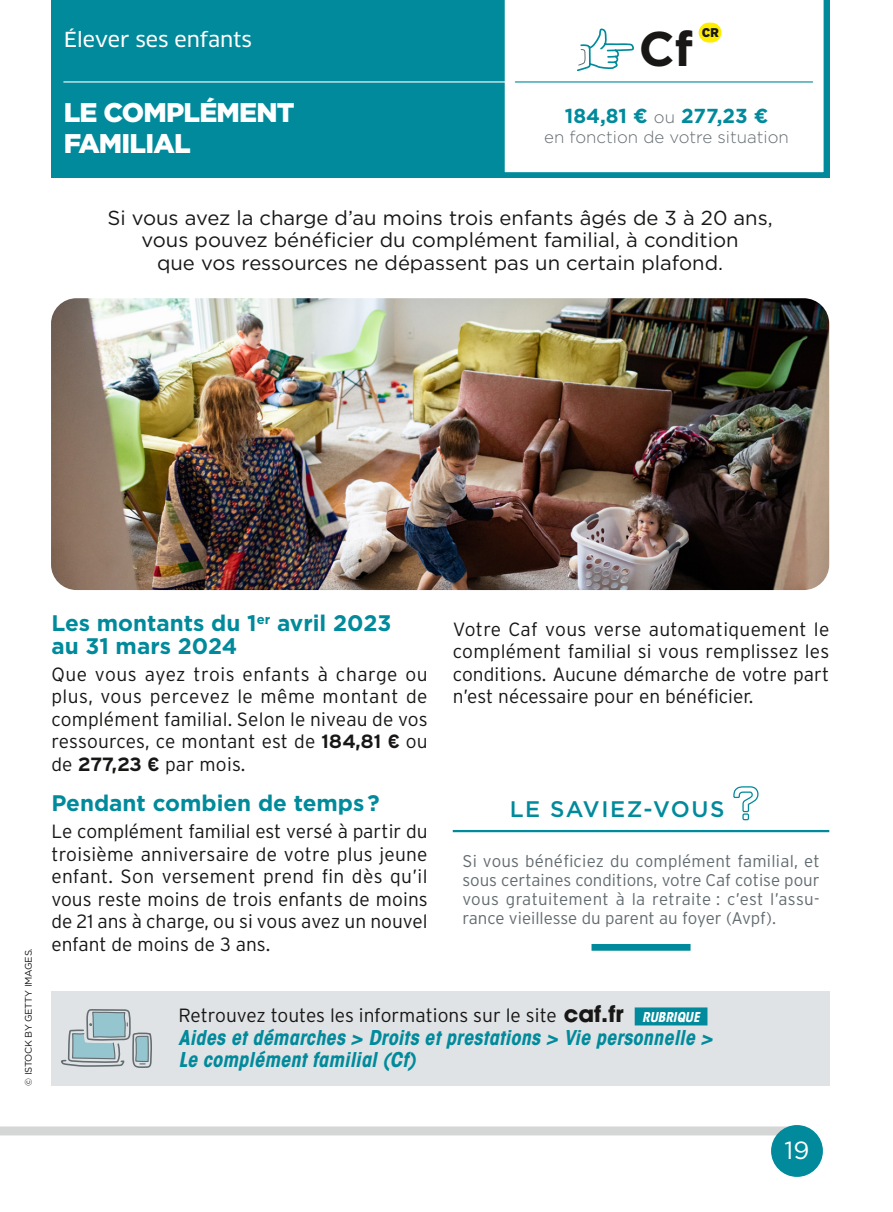
<style>
.page{position:relative;width:893px;height:1212px;background:#fff}
.page>*{position:absolute;margin:0;border:0;box-sizing:border-box;transform-origin:0 0}
.t1{font:700 48.6px "Gotham";color:#181716}
.t2{font:900 27px/31.5px "Gotham";letter-spacing:-.03em;color:#fff}
.t3{font:24.75px "Gotham";color:#fff}
.t4{font:700 22.5px/22.5px "Gotham";color:#008a9b}
.t5{font:500 22.5px "Gotham";letter-spacing:.07em;color:#008a9b}
.t6{font:20.25px/22.5px "Gotham";color:#181716;text-align:center}
.t7{font:italic 700 condensed 20.25px/22.5px "ITC Avant Garde Std";letter-spacing:.005em;color:#008a9b}
.t8{font:700 20.25px "Gotham";color:#008a9b}
.t9{font:20.25px "Clan OT News";letter-spacing:-.01em;color:#fff;scale:1.05 1}
.t10{font:300 19.12px/22.5px "Interstate";color:#181716;text-align:justify}
.t11{font:300 16.88px/19.1px "Interstate";color:#636c70;text-align:justify}
.t12{font:300 16.88px "Gotham";color:#636c70}
.t13{font:900 12.6px "Interstate";color:#181716}
.t14{font:9.45px "Gotham";letter-spacing:-.025em;color:#181716}
.s1{font-weight:300;font-size:16.88px;color:#636c70}
.s2{font-weight:700}
.s3{font-family:"Track";font-weight:400;font-size:40.5px}
.s4{font-family:"ITC Avant Garde Std";font-weight:700;font-size:22.5px}
.s5{font-family:"ITC Avant Garde Std";font-weight:700;font-style:italic;font-stretch:condensed;font-size:13.5px;color:#fff}
</style>
<div class="page">
<div style="left:0;top:1126px;width:799px;height:9px;background:#d5d6d6"></div>
<div style="left:771px;top:1125px;width:52px;height:52px;background:#008a9b;border-radius:50%"></div>
<div style="left:51px;top:991px;width:778px;height:95px;background:#e0e3e5"></div>
<div style="left:635px;top:1007px;width:72px;height:18px;background:#008a9b"></div>
<hr style="left:453px;top:830px;width:376px;height:2px;background:#008a9b">
<div style="left:591px;top:944px;width:99px;height:7px;background:#008a9b"></div>
<img style="left:51px;top:298px;width:778px;height:292px">
<div style="left:51px;top:0;width:778px;height:178px;background:#008a9b"></div>
<div style="left:504px;top:0;width:320px;height:173px;background:#fff"></div>
<hr style="left:64px;top:81px;width:749px;height:2px;background:#fff">
<hr style="left:515px;top:81px;width:298px;height:2px;background:#008a9b">
<svg style="left:60px;top:1009px;width:92px;height:127px"></svg>
<svg style="left:576px;top:27px;width:59px;height:45px;background:#dceef0"></svg>
<div style="left:699px;top:23px;width:22px;height:20px;background:#ffed00;border-radius:10px"></div>
<p class="t9" style="left:64px;top:28px;width:181px">Élever ses enfants</p>
<p class="t13" style="left:702px;top:25px;width:19px">CR</p>
<h1 class="t1" style="left:639px;top:17px;width:56px">Cf</h1>
<h2 class="t2" style="left:64px;top:96px;width:232px">LE COMPLÉMENT<br>FAMILIAL</h2>
<p class="t8" style="left:565px;top:102px;width:205px">184,81 € <span class="s1">ou</span> 277,23 €</p>
<p class="t12" style="left:544px;top:127px;width:246px">en fonction de votre situation</p>
<p class="t6" style="left:107px;top:206px;width:667px">Si vous avez la charge d’au moins trois enfants âgés de 3 à 20 ans, vous pouvez bénéficier du complément familial, à condition<br>que vos ressources ne dépassent pas un certain plafond.</p>
<p class="t14" style="left:22px;top:1086px;width:139px;rotate:-90deg">© ISTOCK BY GETTY IMAGES.</p>
<p class="t4" style="left:51px;top:612px;width:341px">Les montants du 1<sup>er</sup> avril 2023 au 31 mars 2024</p>
<p class="t10" style="left:51px;top:662px;width:378px">Que vous ayez trois enfants à charge ou plus, vous percevez le même montant de complément familial. Selon le niveau de vos ressources, ce montant est de <span class="s2">184,81 €</span> ou de <span class="s2">277,23 €</span> par mois.</p>
<p class="t4" style="left:51px;top:792px;width:330px">Pendant combien de temps ?</p>
<p class="t10" style="left:51px;top:820px;width:378px">Le complément familial est versé à partir du troisième anniversaire de votre plus jeune enfant. Son versement prend fin dès qu’il vous reste moins de trois enfants de moins de 21 ans à charge, ou si vous avez un nouvel enfant de moins de 3 ans.</p>
<p class="t10" style="left:453px;top:617px;width:378px">Votre Caf vous verse automatiquement le complément familial si vous remplissez les conditions. Aucune démarche de votre part n’est nécessaire pour en bénéficier.</p>
<p class="t5" style="left:510px;top:795px;width:251px">LE SAVIEZ-VOUS <span class="s3">?</span></p>
<p class="t11" style="left:462px;top:851px;width:359px">Si vous bénéficiez du complément familial, et sous certaines conditions, votre Caf cotise pour vous gratuitement à la retraite : c’est l’assu&shy;rance vieillesse du parent au foyer (Avpf).</p>
<p class="t10" style="left:179px;top:1004px;width:523px">Retrouvez toutes les informations sur le site <span class="s4">caf.fr</span> <span class="s5">RUBRIQUE</span></p>
<p class="t7" style="left:179px;top:1026px;width:536px">Aides et démarches &gt; Droits et prestations &gt; Vie personnelle &gt;<br>Le complément familial (Cf)</p>
<p class="t3" style="left:785px;top:1135px;width:26px">19</p>
</div>
